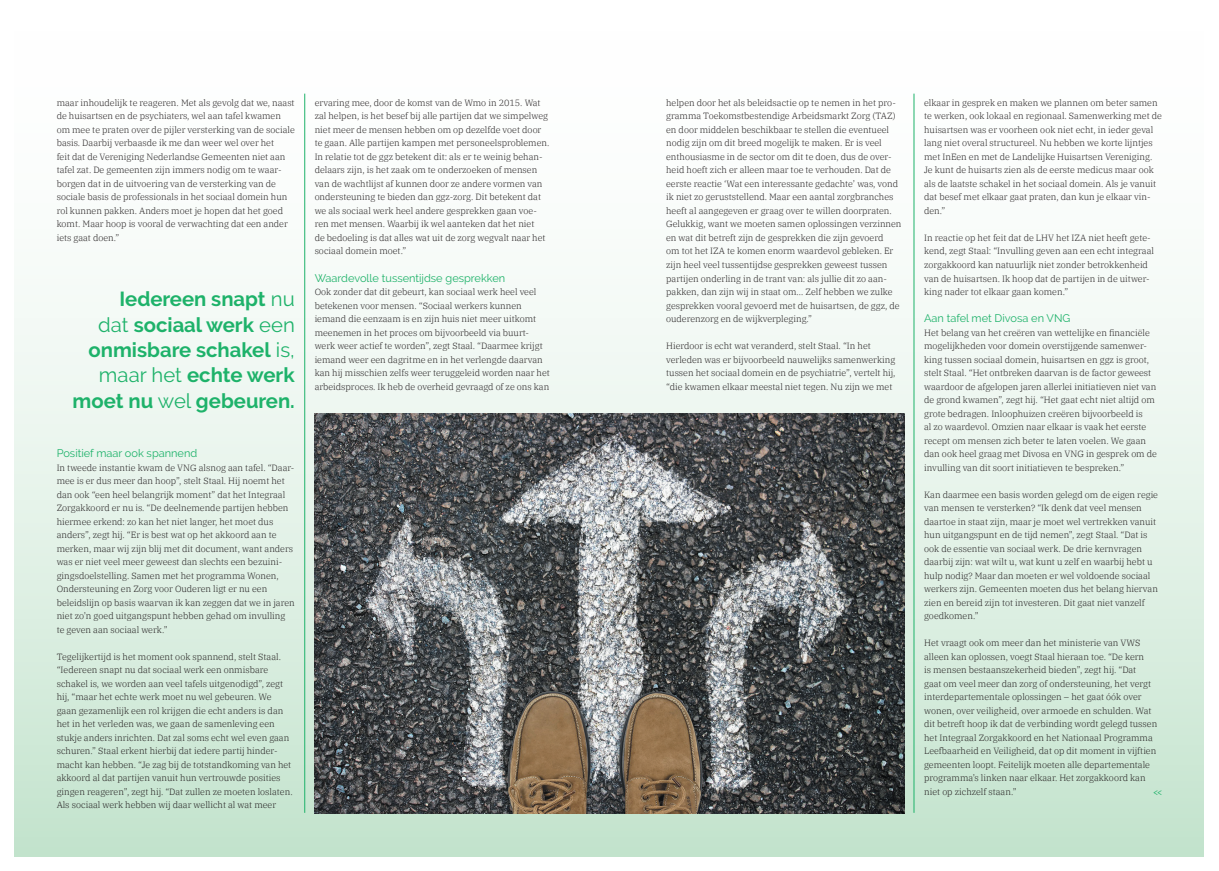
<style>
.page{position:relative;width:1219px;height:871px;background:#fff}
.page>*{position:absolute;margin:0;border:0;box-sizing:border-box;transform-origin:0 0}
.t1{font:700 20.3px/25.3px "Raleway";color:#1eb26a;text-align:right}
.t2{font:11px "Raleway";color:#1eb26a}
.t3{font:300 9px/13.5px "IBM Plex Serif";color:#231f20}
.t4{font:9px "Raleway";color:#1eb26a}
.s1{font-weight:400}
</style>
<div class="page">
<div style="left:14px;top:14px;width:1190px;height:842px;background:linear-gradient(to bottom,#fff,#c8e5d1)"></div>
<img style="left:315px;top:413px;width:589px;height:400px">
<hr style="left:304px;top:94px;width:1px;height:718px;background:#1eb26a">
<hr style="left:914px;top:94px;width:1px;height:718px;background:#1eb26a">
<p class="t3" style="left:57px;top:95px;width:240px">maar inhoudelijk te reageren. Met als gevolg dat we, naast de huisartsen en de psychiaters, wel aan tafel kwamen om mee te praten over de pijler versterking van de sociale basis. Daarbij verbaasde ik me dan weer wel over het<br>feit dat de Vereniging Nederlandse Gemeenten niet aan tafel zat. De gemeenten zijn immers nodig om te waar&shy;borgen dat in de uitvoering van de versterking van de sociale basis de professionals in het sociaal domein hun rol kunnen pakken. Anders moet je hopen dat het goed komt. Maar hoop is vooral de verwachting dat een ander iets gaat doen.”</p>
<h1 class="t1" style="left:73px;top:286px;width:224px">Iedereen snapt <span class="s1">nu<br>dat</span> sociaal werk <span class="s1">een </span>onmisbare schakel <span class="s1">is, maar het</span> echte werk moet nu <span class="s1">wel</span> gebeuren.</h1>
<p class="t2" style="left:57px;top:447px;width:142px">Positief maar ook spannend</p>
<p class="t3" style="left:57px;top:460px;width:240px">In tweede instantie kwam de VNG alsnog aan tafel. “Daar&shy;mee is er dus meer dan hoop”, stelt Staal. Hij noemt het dan ook “een heel belangrijk moment” dat het Integraal Zorgakkoord er nu is. “De deelnemende partijen hebben hiermee erkend: zo kan het niet langer, het moet dus anders”, zegt hij. “Er is best wat op het akkoord aan te merken, maar wij zijn blij met dit document, want anders was er niet veel meer geweest dan slechts een bezuini&shy;gingsdoelstelling. Samen met het programma Wonen, Ondersteuning en Zorg voor Ouderen ligt er nu een beleidslijn op basis waarvan ik kan zeggen dat we in jaren niet zo’n goed uitgangspunt hebben gehad om invulling te geven aan sociaal werk.”</p>
<p class="t3" style="left:57px;top:649px;width:237px">Tegelijkertijd is het moment ook spannend, stelt Staal. “Iedereen snapt nu dat sociaal werk een onmisbare schakel is, we worden aan veel tafels uitgenodigd”, zegt hij, “maar het echte werk moet nu wel gebeuren. We gaan gezamenlijk een rol krijgen die echt anders is dan het in het verleden was, we gaan de samenleving een stukje anders inrichten. Dat zal soms echt wel even gaan schuren.” Staal erkent hierbij dat iedere partij hinder&shy;macht kan hebben. “Je zag bij de totstandkoming van het akkoord al dat partijen vanuit hun vertrouwde posities gingen reageren”, zegt hij. “Dat zullen ze moeten loslaten.<br>Als sociaal werk hebben wij daar wellicht al wat meer</p>
<p class="t3" style="left:315px;top:95px;width:236px">ervaring mee, door de komst van de Wmo in 2015. Wat zal helpen, is het besef bij alle partijen dat we simpelweg niet meer de mensen hebben om op dezelfde voet door te gaan. Alle partijen kampen met personeelsproblemen.<br>In relatie tot de ggz betekent dit: als er te weinig behan&shy;delaars zijn, is het zaak om te onderzoeken of mensen van de wachtlijst af kunnen door ze andere vormen van ondersteuning te bieden dan ggz-zorg. Dit betekent dat we als sociaal werk heel andere gesprekken gaan voe&shy;ren met mensen. Waarbij ik wel aanteken dat het niet<br>de bedoeling is dat alles wat uit de zorg wegvalt naar het sociaal domein moet.”</p>
<p class="t2" style="left:315px;top:271px;width:192px">Waardevolle tussentijdse gesprekken</p>
<p class="t3" style="left:315px;top:284px;width:237px">Ook zonder dat dit gebeurt, kan sociaal werk heel veel betekenen voor mensen. “Sociaal werkers kunnen iemand die eenzaam is en zijn huis niet meer uitkomt meenemen in het proces om bijvoorbeeld via buurt&shy;werk weer actief te worden”, zegt Staal. “Daarmee krijgt iemand weer een dagritme en in het verlengde daarvan kan hij misschien zelfs weer teruggeleid worden naar het arbeidsproces. Ik heb de overheid gevraagd of ze ons kan</p>
<p class="t3" style="left:666px;top:95px;width:237px">helpen door het als beleidsactie op te nemen in het pro&shy;gramma Toekomstbestendige Arbeidsmarkt Zorg (TAZ) en door middelen beschikbaar te stellen die eventueel nodig zijn om dit breed mogelijk te maken. Er is veel enthousiasme in de sector om dit te doen, dus de over&shy;heid hoeft zich er alleen maar toe te verhouden. Dat de eerste reactie ‘Wat een interessante gedachte’ was, vond ik niet zo geruststellend. Maar een aantal zorgbranches heeft al aangegeven er graag over te willen doorpraten.<br>Gelukkig, want we moeten samen oplossingen verzinnen en wat dit betreft zijn de gesprekken die zijn gevoerd<br>om tot het IZA te komen enorm waardevol gebleken. Er zijn heel veel tussentijdse gesprekken geweest tussen partijen onderling in de trant van: als jullie dit zo aan&shy;pakken, dan zijn wij in staat om… Zelf hebben we zulke gesprekken vooral gevoerd met de huisartsen, de ggz, de ouderenzorg en de wijkverpleging.”</p>
<p class="t3" style="left:666px;top:338px;width:231px">Hierdoor is echt wat veranderd, stelt Staal. “In het verleden was er bijvoorbeeld nauwelijks samenwerking tussen het sociaal domein en de psychiatrie”, vertelt hij, “die kwamen elkaar meestal niet tegen. Nu zijn we met</p>
<p class="t3" style="left:924px;top:95px;width:239px">elkaar in gesprek en maken we plannen om beter samen te werken, ook lokaal en regionaal. Samenwerking met de huisartsen was er voorheen ook niet echt, in ieder geval lang niet overal structureel. Nu hebben we korte lijntjes met InEen en met de Landelijke Huisartsen Vereniging.<br>Je kunt de huisarts zien als de eerste medicus maar ook als de laatste schakel in het sociaal domein. Als je vanuit dat besef met elkaar gaat praten, dan kun je elkaar vin&shy;den.”</p>
<p class="t3" style="left:924px;top:230px;width:231px">In reactie op het feit dat de LHV het IZA niet heeft gete&shy;kend, zegt Staal: “Invulling geven aan een echt integraal zorgakkoord kan natuurlijk niet zonder betrokkenheid van de huisartsen. Ik hoop dat de partijen in de uitwer&shy;king nader tot elkaar gaan komen.”</p>
<p class="t2" style="left:924px;top:312px;width:148px">Aan tafel met Divosa en VNG</p>
<p class="t3" style="left:924px;top:325px;width:234px">Het belang van het creëren van wettelijke en financiële mogelijkheden voor domein overstijgende samenwer&shy;king tussen sociaal domein, huisartsen en ggz is groot, stelt Staal. “Het ontbreken daarvan is de factor geweest waardoor de afgelopen jaren allerlei initiatieven niet van de grond kwamen”, zegt hij. “Het gaat echt niet altijd om grote bedragen. Inloophuizen creëren bijvoorbeeld is<br>al zo waardevol. Omzien naar elkaar is vaak het eerste recept om mensen zich beter te laten voelen. We gaan dan ook heel graag met Divosa en VNG in gesprek om de invulling van dit soort initiatieven te bespreken.”</p>
<p class="t3" style="left:924px;top:487px;width:235px">Kan daarmee een basis worden gelegd om de eigen regie van mensen te versterken? “Ik denk dat veel mensen daartoe in staat zijn, maar je moet wel vertrekken vanuit hun uitgangspunt en de tijd nemen”, zegt Staal. “Dat is ook de essentie van sociaal werk. De drie kernvragen daarbij zijn: wat wilt u, wat kunt u zelf en waarbij hebt u hulp nodig? Maar dan moeten er wel voldoende sociaal werkers zijn. Gemeenten moeten dus het belang hiervan zien en bereid zijn tot investeren. Dit gaat niet vanzelf goedkomen.”</p>
<p class="t3" style="left:924px;top:635px;width:235px">Het vraagt ook om meer dan het ministerie van VWS alleen kan oplossen, voegt Staal hieraan toe. “De kern<br>is mensen bestaanszekerheid bieden”, zegt hij. “Dat<br>gaat om veel meer dan zorg of ondersteuning, het vergt interdepartementale oplossingen – het gaat óók over wonen, over veiligheid, over armoede en schulden. Wat dit betreft hoop ik dat de verbinding wordt gelegd tussen het Integraal Zorgakkoord en het Nationaal Programma Leefbaarheid en Veiligheid, dat op dit moment in vijftien gemeenten loopt. Feitelijk moeten alle departementale programma’s linken naar elkaar. Het zorgakkoord kan niet op zichzelf staan.”</p>
<p class="t4" style="left:1153px;top:786px;width:10px">&lt;&lt;</p>
</div>
